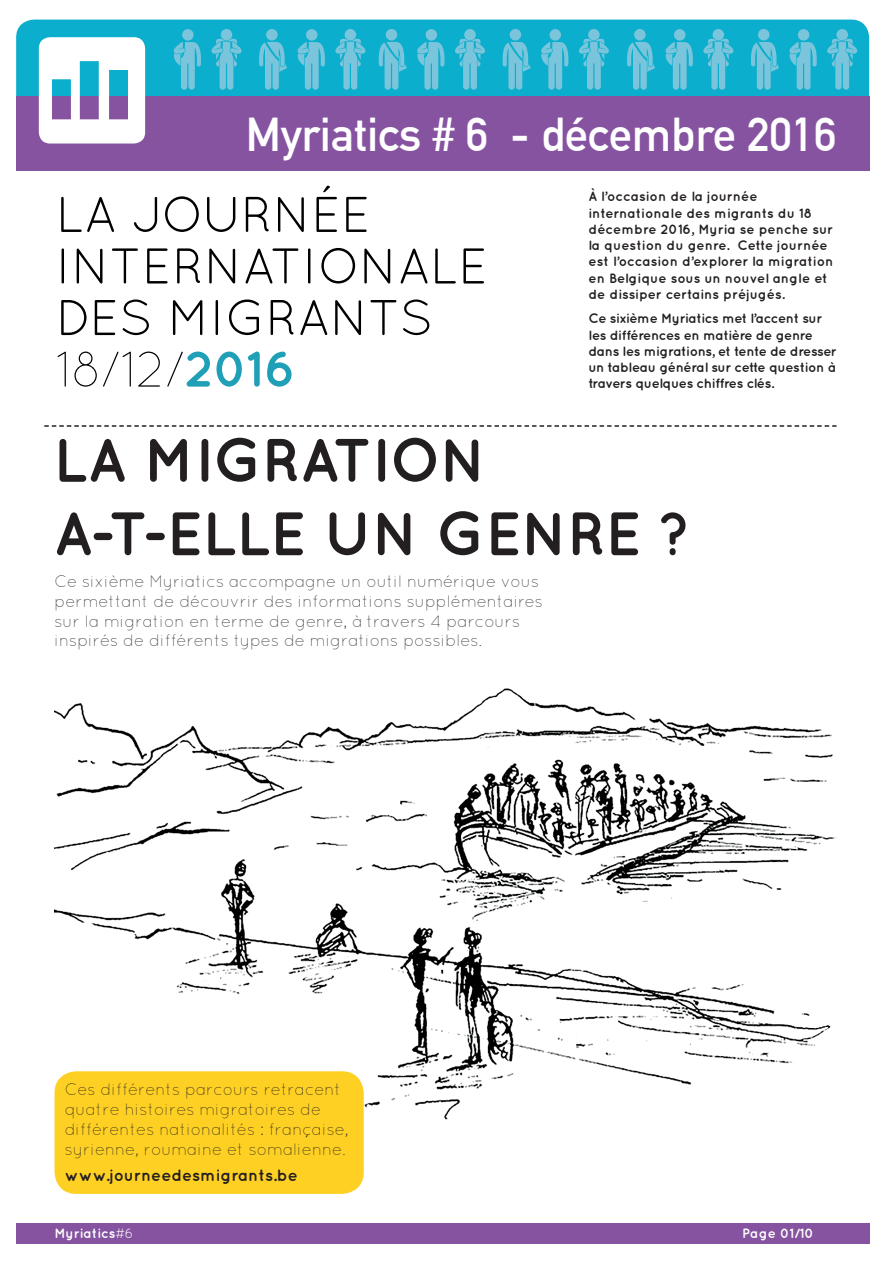
<style>
.page{position:relative;width:893px;height:1263px;background:#fff}
.page>*{position:absolute;margin:0;border:0;box-sizing:border-box;transform-origin:0 0}
.t1{font:700 61.2px/73.5px "Quicksand";letter-spacing:-.01em;color:#231f20}
.t2{font:700 46.5px "DIN Alternate";color:#fff}
.t3{font:300 16.5px/19.8px "Quicksand";color:#231f20}
.t4{font:700 16.5px "Quicksand";color:#231f20}
.t5{font:700 13.5px/16.2px "Quicksand";color:#231f20}
.t6{font:700 13.5px/16.2px "Quicksand";letter-spacing:-.02em;color:#231f20}
.t7{font:700 13.5px "Quicksand";color:#fff}
.s1{font-weight:400}
</style>
<div class="page">
<img style="left:55px;top:688px;width:782px;height:506px">
<div style="left:16px;top:20px;width:853px;height:149px;background:#0caecd;border-radius:18px"></div>
<div style="left:16px;top:97px;width:853px;height:74px;background:#8653a1"></div>
<svg style="left:44px;top:425px;width:792px;height:2px"></svg>
<div style="left:55px;top:1071px;width:309px;height:123px;background:#fed023;border-radius:22px"></div>
<div style="left:836px;top:29px;width:12px;height:11px;background:#7bc5dc;border-radius:50%"></div>
<svg style="left:827px;top:39px;width:30px;height:51px"></svg>
<div style="left:798px;top:29px;width:11px;height:12px;background:#7bc5dc;border-radius:50%"></div>
<svg style="left:789px;top:42px;width:28px;height:48px"></svg>
<svg style="left:751px;top:42px;width:28px;height:48px"></svg>
<div style="left:758px;top:29px;width:11px;height:11px;background:#7bc5dc;border-radius:50%"></div>
<div style="left:345px;top:29px;width:11px;height:11px;background:#7bc5dc;border-radius:50%"></div>
<svg style="left:335px;top:39px;width:30px;height:51px"></svg>
<div style="left:306px;top:29px;width:11px;height:12px;background:#7bc5dc;border-radius:50%"></div>
<svg style="left:298px;top:42px;width:27px;height:48px"></svg>
<svg style="left:259px;top:42px;width:28px;height:48px"></svg>
<div style="left:266px;top:29px;width:12px;height:11px;background:#7bc5dc;border-radius:50%"></div>
<div style="left:588px;top:29px;width:12px;height:11px;background:#7bc5dc;border-radius:50%"></div>
<svg style="left:579px;top:39px;width:30px;height:51px"></svg>
<div style="left:549px;top:29px;width:12px;height:12px;background:#7bc5dc;border-radius:50%"></div>
<svg style="left:541px;top:42px;width:27px;height:48px"></svg>
<svg style="left:503px;top:42px;width:28px;height:48px"></svg>
<div style="left:510px;top:29px;width:11px;height:11px;background:#7bc5dc;border-radius:50%"></div>
<div style="left:713px;top:29px;width:11px;height:11px;background:#7bc5dc;border-radius:50%"></div>
<svg style="left:703px;top:39px;width:30px;height:51px"></svg>
<div style="left:674px;top:29px;width:11px;height:12px;background:#7bc5dc;border-radius:50%"></div>
<svg style="left:665px;top:42px;width:28px;height:48px"></svg>
<svg style="left:627px;top:42px;width:28px;height:48px"></svg>
<div style="left:634px;top:29px;width:12px;height:11px;background:#7bc5dc;border-radius:50%"></div>
<div style="left:221px;top:29px;width:11px;height:11px;background:#7bc5dc;border-radius:50%"></div>
<svg style="left:211px;top:39px;width:31px;height:51px"></svg>
<div style="left:182px;top:29px;width:12px;height:12px;background:#7bc5dc;border-radius:50%"></div>
<svg style="left:174px;top:42px;width:27px;height:48px"></svg>
<div style="left:464px;top:29px;width:12px;height:11px;background:#7bc5dc;border-radius:50%"></div>
<svg style="left:455px;top:39px;width:30px;height:51px"></svg>
<div style="left:426px;top:29px;width:11px;height:12px;background:#7bc5dc;border-radius:50%"></div>
<svg style="left:417px;top:42px;width:27px;height:48px"></svg>
<svg style="left:379px;top:42px;width:28px;height:48px"></svg>
<div style="left:386px;top:29px;width:11px;height:11px;background:#7bc5dc;border-radius:50%"></div>
<svg style="left:39px;top:37px;width:106px;height:107px"></svg>
<div style="left:16px;top:1223px;width:853px;height:20px;background:#8653a1"></div>
<img style="left:57px;top:185px;width:427px;height:202px">
<img style="left:61px;top:186px;width:306px;height:46px">
<img style="left:62px;top:248px;width:422px;height:35px">
<img style="left:95px;top:299px;width:334px;height:36px">
<img style="left:74px;top:352px;width:218px;height:35px">
<h2 class="t2" style="left:246px;top:100px;width:592px">Myriatics # 6 - décembre 2016</h2>
<p class="t5" style="left:588px;top:188px;width:246px">À l’occasion de la journée internationale des migrants du 18 décembre 2016, Myria se penche sur la question du genre. Cette journée est l’occasion d’explorer la migration en Belgique sous un nouvel angle et de dissiper certains préjugés.</p>
<p class="t6" style="left:588px;top:310px;width:250px">Ce sixième Myriatics met l’accent sur les différences en matière de genre dans les migrations, et tente de dresser un tableau général sur cette question à travers quelques chiffres clés.</p>
<h1 class="t1" style="left:53px;top:422px;width:639px">LA MIGRATION<br>A-T-ELLE UN GENRE ?</h1>
<p class="t3" style="left:55px;top:571px;width:490px">Ce sixième Myriatics accompagne un outil numérique vous permettant de découvrir des informations supplémentaires sur la migration en terme de genre, à travers 4 parcours inspirés de différents types de migrations possibles.</p>
<p class="t3" style="left:65px;top:1079px;width:285px">Ces différents parcours retracent quatre histoires migratoires de différentes nationalités : française, syrienne, roumaine et somalienne.</p>
<p class="t4" style="left:65px;top:1165px;width:235px">www.journeedesmigrants.be</p>
<p class="t7" style="left:55px;top:1225px;width:81px">Myriatics<span class="s1">#6</span></p>
<p class="t7" style="left:742px;top:1225px;width:73px">Page 01/10</p>
</div>
